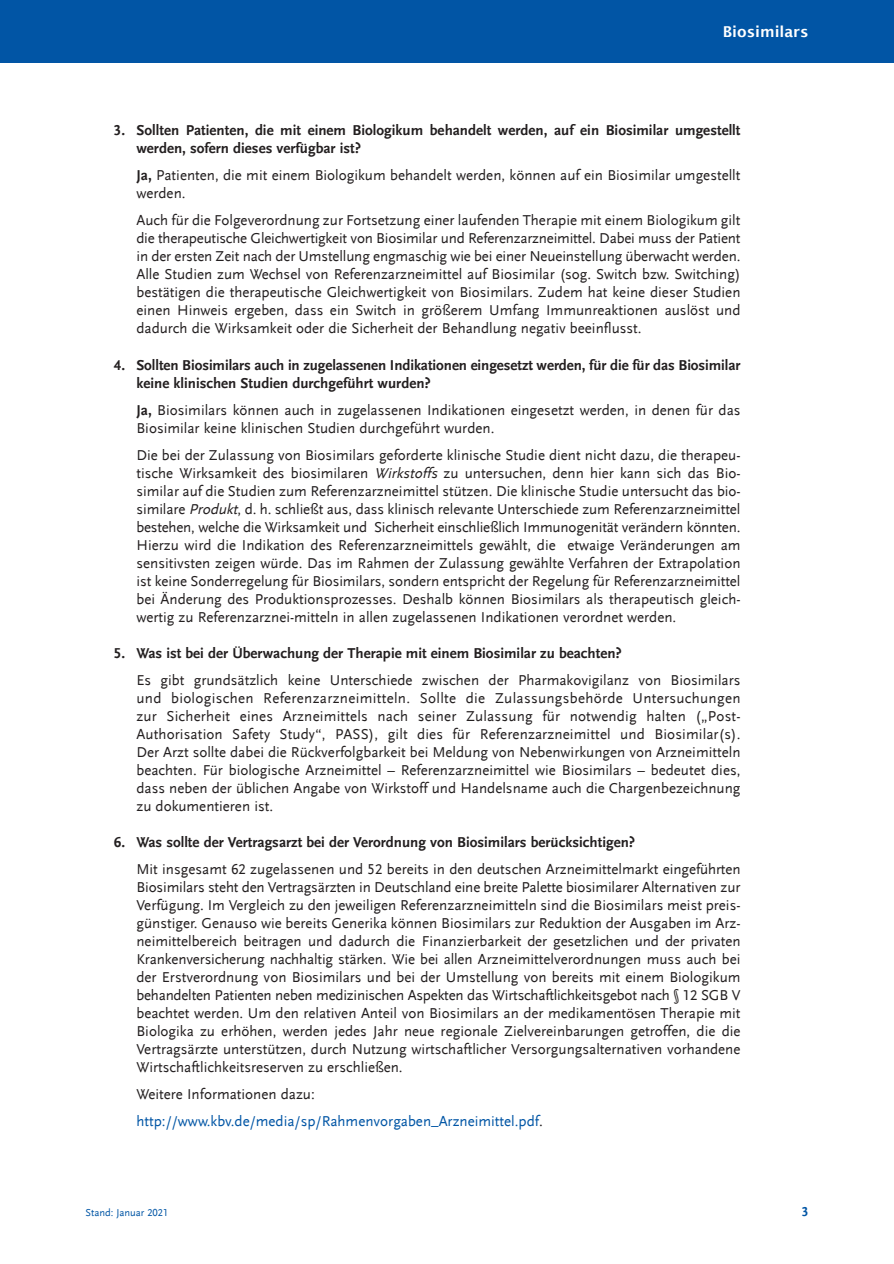
<style>
.page{position:relative;width:894px;height:1264px;background:#fff}
.page>*{position:absolute;margin:0;border:0;box-sizing:border-box;transform-origin:0 0}
.t1{font:15px/18px "Scala Sans LF";color:#231f20;text-align:justify}
.t2{font:700 15px/18px "Scala Sans LF";color:#231f20}
.t3{font:15px/27px "Scala Sans LF";color:#0155a5}
.t4{font:600 15px "Lucida Sans";color:#fff}
.t5{font:700 13.5px "Scala Sans LF";color:#0155a5}
.t6{font:10.5px "Scala Sans LF";color:#0155a5}
.s1{font-weight:700}
.s2{font-style:italic}
.s3{color:#231f20}
</style>
<div class="page">
<div style="left:0;top:0;width:894px;height:63px;background:#0155a5"></div>
<p class="t4" style="left:722px;top:23px;width:87px">Biosimilars</p>
<p class="t2" style="left:136px;top:122px;width:605px;text-indent:-23px">3. Sollten Patienten, die mit einem Biologikum behandelt werden, auf ein Biosimilar umgestellt werden, sofern dieses verfügbar ist?</p>
<p class="t1" style="left:136px;top:167px;width:605px"><span class="s1">Ja,</span> Patienten, die mit einem Biologikum behandelt werden, können auf ein Biosimilar umgestellt werden.</p>
<p class="t1" style="left:136px;top:212px;width:605px">Auch für die Folgeverordnung zur Fortsetzung einer laufenden Therapie mit einem Biologikum gilt die therapeutische Gleichwertigkeit von Biosimilar und Referenzarzneimittel. Dabei muss der Patient in der ersten Zeit nach der Umstellung engmaschig wie bei einer Neueinstellung überwacht werden.<br>Alle Studien zum Wechsel von Referenzarzneimittel auf Biosimilar (sog. Switch bzw. Switching) bestätigen die therapeutische Gleichwertigkeit von Biosimilars. Zudem hat keine dieser Studien einen Hinweis ergeben, dass ein Switch in größerem Umfang Immunreaktionen auslöst und dadurch die Wirksamkeit oder die Sicherheit der Behandlung negativ beeinflusst.</p>
<p class="t2" style="left:136px;top:356px;width:605px;text-indent:-23px">4. Sollten Biosimilars auch in zugelassenen Indikationen eingesetzt werden, für die für das Biosimilar keine klinischen Studien durchgeführt wurden?</p>
<p class="t1" style="left:136px;top:401px;width:605px"><span class="s1">Ja,</span> Biosimilars können auch in zugelassenen Indikationen eingesetzt werden, in denen für das<br>Biosimilar keine klinischen Studien durchgeführt wurden.</p>
<p class="t1" style="left:136px;top:446px;width:605px">Die bei der Zulassung von Biosimilars geforderte klinische Studie dient nicht dazu, die therapeu&shy;tische Wirksamkeit des biosimilaren <span class="s2">Wirkstoffs</span> zu untersuchen, denn hier kann sich das Bio&shy;similar auf die Studien zum Referenzarzneimittel stützen. Die klinische Studie untersucht das bio&shy;similare <span class="s2">Produkt</span>, d. h. schließt aus, dass klinisch relevante Unterschiede zum Referenzarzneimittel bestehen, welche die Wirksamkeit und Sicherheit einschließlich Immunogenität verändern könnten.<br>Hierzu wird die Indika tion des Referenzarzneimittels gewählt, die etwaige Veränderungen am sensitivsten zeigen würde. Das im Rahmen der Zulassung gewählte Verfahren der Extrapolation ist keine Sonderregelung für Biosimilars, sondern entspricht der Regelung für Referenz arzneimittel bei Änderung des Produktionsprozesses. Deshalb können Biosimilars als therapeutisch gleich&shy;wertig zu Referenzarznei-mitteln in allen zugelassenen Indikationen verordnet werden.</p>
<p class="t2" style="left:114px;top:644px;width:509px">5. Was ist bei der Überwachung der Therapie mit einem Biosimilar zu beachten?</p>
<p class="t1" style="left:136px;top:671px;width:605px">Es gibt grundsätzlich keine Unterschiede zwischen der Pharmakovigilanz von Biosimilars und biologischen Referenzarzneimitteln. Sollte die Zulassungsbehörde Untersuchungen zur Sicherheit eines Arzneimittels nach seiner Zulassung für notwendig halten („Post-Authorisation Safety Study“, PASS), gilt dies für Referenzarzneimittel und Biosimilar(s).<br>Der Arzt sollte dabei die Rückverfolgbarkeit bei Meldung von Nebenwirkungen von Arzneimitteln beachten. Für biologische Arzneimittel – Referenzarzneimittel wie Biosimilars – bedeutet dies, dass neben der üblichen Angabe von Wirkstoff und Handelsname auch die Chargenbezeichnung zu dokumentieren ist.</p>
<p class="t2" style="left:114px;top:833px;width:523px">6. Was sollte der Vertragsarzt bei der Verordnung von Biosimilars berücksichtigen?</p>
<p class="t1" style="left:136px;top:860px;width:605px">Mit insgesamt 62 zugelassenen und 52 bereits in den deutschen Arzneimittelmarkt eingeführten Biosimilars steht den Vertragsärzten in Deutschland eine breite Palette biosimilarer Alternativen zur Verfügung. Im Vergleich zu den jeweiligen Referenzarzneimitteln sind die Biosimilars meist preis&shy;günstiger. Genauso wie bereits Generika können Biosimilars zur Reduktion der Ausgaben im Arz&shy;neimittelbereich beitragen und dadurch die Finanzierbarkeit der gesetzlichen und der privaten Krankenversicherung nachhaltig stärken. Wie bei allen Arzneimittelverordnungen muss auch bei der Erstverordnung von Biosimilars und bei der Umstellung von bereits mit einem Biologikum behandelten Patienten neben medizinischen Aspekten das Wirtschaftlichkeitsgebot nach § 12 SGB V beachtet werden. Um den relativen Anteil von Biosimilars an der medikamentösen Therapie mit Biologika zu erhöhen, werden jedes Jahr neue regionale Zielvereinbarungen getroffen, die die Vertragsärzte unterstützen, durch Nutzung wirtschaftlicher Versorgungsalternativen vorhandene Wirtschaftlichkeitsreserven zu erschließen.</p>
<p class="t3" style="left:136px;top:1080px;width:408px"><span class="s3">Weitere Informationen dazu: </span>http://www.kbv.de/media/sp/Rahmenvorgaben_Arzneimittel.pdf<span class="s3">.</span></p>
<p class="t6" style="left:86px;top:1206px;width:84px">Stand: Januar 2021</p>
<p class="t5" style="left:801px;top:1204px;width:8px">3</p>
</div>
